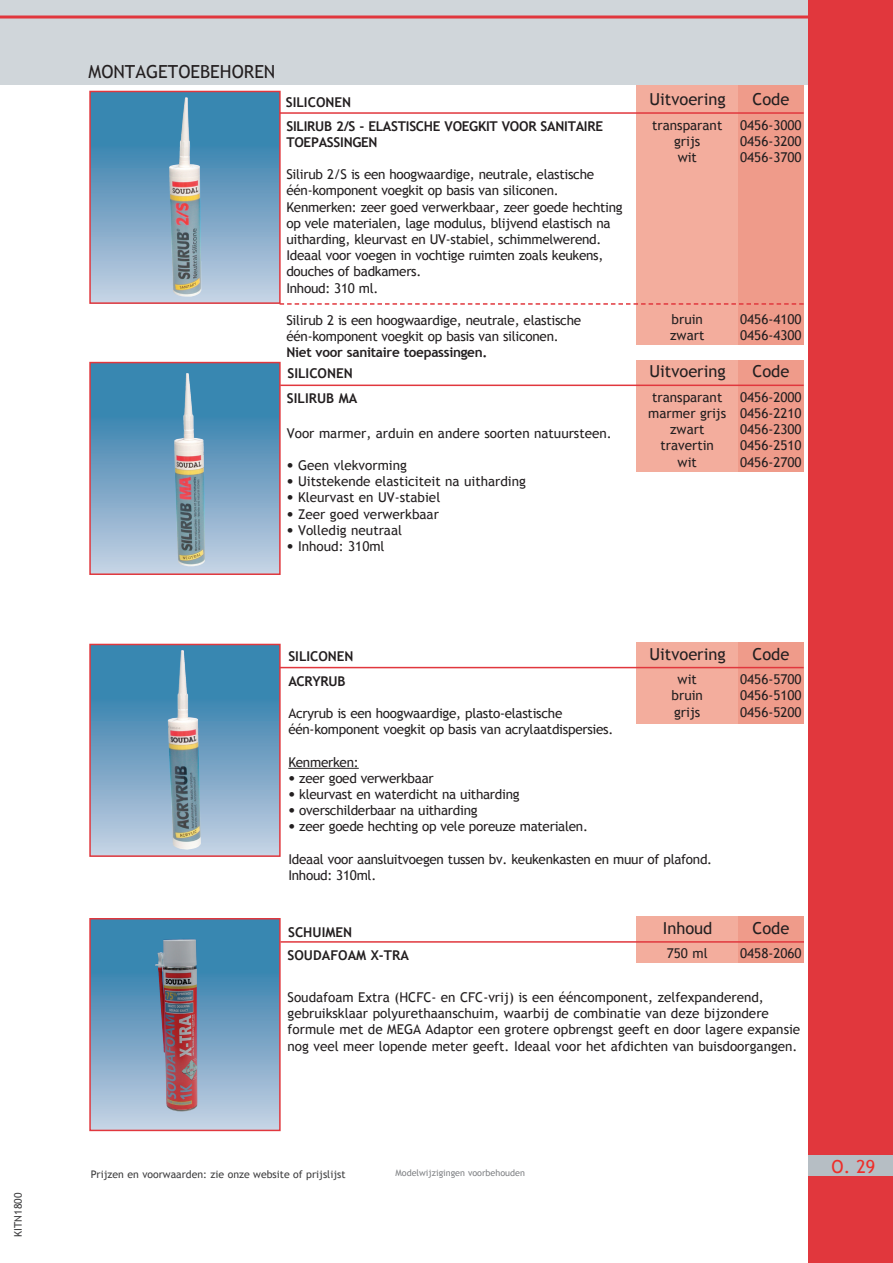
<style>
.page{position:relative;width:893px;height:1263px;background:#fff}
.page>*{position:absolute;margin:0;border:0;box-sizing:border-box;transform-origin:0 0}
.t1{font:18px "Trebuchet MS";color:#231f20}
.t2{font:18px "Trebuchet MS";color:#ee2e29}
.t3{font:16.5px "Trebuchet MS";color:#231f20}
.t4{font:13.5px/16.2px "Trebuchet MS";letter-spacing:-.02em;color:#231f20}
.t5{font:13.5px/16.2px "Trebuchet MS";color:#231f20}
.t6{font:700 13.5px/16.2px "Trebuchet MS";letter-spacing:-.02em;color:#231f20}
.t7{font:700 13.5px "Trebuchet MS";color:#231f20}
.t8{font:10.5px "Trebuchet MS";color:#3e3e3f}
.t9{font:9px "Trebuchet MS";color:#808285}
.s1{font-family:"Syntax LT Std";font-weight:900}
</style>
<div class="page">
<svg style="left:92px;top:94px;width:186px;height:207px;background:#6fa1c3"></svg>
<div style="left:89px;top:91px;width:192px;height:213px;border:2px solid #e1373d"></div>
<svg style="left:92px;top:921px;width:186px;height:207px;background:#729fc0"></svg>
<div style="left:89px;top:918px;width:192px;height:213px;border:2px solid #e1373d"></div>
<svg style="left:92px;top:647px;width:186px;height:207px;background:#6fa1c3"></svg>
<div style="left:89px;top:644px;width:192px;height:213px;border:2px solid #e1373d"></div>
<svg style="left:92px;top:365px;width:186px;height:207px;background:#6fa1c3"></svg>
<div style="left:89px;top:362px;width:192px;height:213px;border:2px solid #e1373d"></div>
<img style="left:169px;top:97px;width:32px;height:200px">
<hr style="left:288px;top:768px;width:71px;height:1px;background:#231f20">
<img style="left:168px;top:650px;width:33px;height:200px">
<img style="left:174px;top:373px;width:31px;height:193px">
<img style="left:155px;top:939px;width:33px;height:172px">
<div style="left:738px;top:83px;width:65px;height:262px;background:#ef9b8a"></div>
<div style="left:738px;top:360px;width:65px;height:111px;background:#ef9b8a"></div>
<div style="left:738px;top:642px;width:65px;height:82px;background:#ef9b8a"></div>
<div style="left:738px;top:917px;width:65px;height:46px;background:#ef9b8a"></div>
<div style="left:637px;top:83px;width:101px;height:262px;background:#f3ad9d"></div>
<div style="left:637px;top:360px;width:101px;height:111px;background:#f3ad9d"></div>
<div style="left:637px;top:642px;width:101px;height:82px;background:#f3ad9d"></div>
<div style="left:637px;top:917px;width:101px;height:46px;background:#f3ad9d"></div>
<hr style="left:280px;top:112px;width:524px;height:2px;background:#e1373d">
<svg style="left:280px;top:303px;width:524px;height:2px"></svg>
<hr style="left:280px;top:385px;width:524px;height:1px;background:#e1373d">
<hr style="left:280px;top:667px;width:524px;height:1px;background:#e1373d">
<hr style="left:280px;top:941px;width:524px;height:2px;background:#e1373d">
<div style="left:0;top:0;width:893px;height:85px;background:#d0d6da"></div>
<hr style="left:0;top:16px;width:873px;height:3px;background:#e1373d">
<div style="left:808px;top:0;width:85px;height:1263px;background:#e1373d"></div>
<div style="left:808px;top:1155px;width:85px;height:21px;background:#b6bec4"></div>
<p class="t8" style="left:12px;top:1237px;width:45px;rotate:-90deg">KITN1800</p>
<h1 class="t1" style="left:89px;top:61px;width:188px">MONTAGETOEBEHOREN</h1>
<p class="t7" style="left:286px;top:94px;width:67px">SILICONEN</p>
<p class="t6" style="left:286px;top:118px;width:318px">SILIRUB 2/S - ELASTISCHE VOEGKIT VOOR SANITAIRE<br>TOEPASSINGEN</p>
<p class="t4" style="left:286px;top:166px;width:338px">Silirub 2/S is een hoogwaardige, neutrale, elastische één-komponent voegkit op basis van siliconen.<br>Kenmerken: zeer goed verwerkbaar, zeer goede hechting op vele materialen, lage modulus, blijvend elastisch na uitharding, kleurvast en UV-stabiel, schimmelwerend.<br>Ideaal voor voegen in vochtige ruimten zoals keukens, douches of badkamers.<br>Inhoud: 310 ml.</p>
<p class="t4" style="left:286px;top:312px;width:296px">Silirub 2 is een hoogwaardige, neutrale, elastische één-komponent voegkit op basis van siliconen.</p>
<p class="t6" style="left:286px;top:344px;width:203px">Niet voor sanitaire toepassingen.</p>
<p class="t7" style="left:287px;top:364px;width:67px">SILICONEN</p>
<p class="t7" style="left:287px;top:390px;width:72px">SILIRUB MA</p>
<p class="t5" style="left:287px;top:425px;width:326px">Voor marmer, arduin en andere soorten natuursteen.</p>
<p class="t5" style="left:287px;top:457px;width:121px"><span class="s1">•</span> Geen vlekvorming</p>
<p class="t5" style="left:287px;top:473px;width:241px"><span class="s1">•</span> Uitstekende elasticiteit na uitharding</p>
<p class="t5" style="left:287px;top:490px;width:155px"><span class="s1">•</span> Kleurvast en UV-stabiel</p>
<p class="t5" style="left:287px;top:506px;width:154px"><span class="s1">•</span> Zeer goed verwerkbaar</p>
<p class="t5" style="left:287px;top:522px;width:117px"><span class="s1">•</span> Volledig neutraal</p>
<p class="t5" style="left:287px;top:538px;width:99px"><span class="s1">•</span> Inhoud: 310ml</p>
<p class="t3" style="left:649px;top:90px;width:78px">Uitvoering</p>
<p class="t5" style="left:652px;top:117px;width:72px;text-align:center">transparant grijs<br>wit</p>
<p class="t3" style="left:752px;top:90px;width:38px">Code</p>
<p class="t4" style="left:740px;top:117px;width:63px;text-align:justify">0456-3000<br>0456-3200<br>0456-3700</p>
<p class="t5" style="left:670px;top:311px;width:36px">bruin zwart</p>
<p class="t5" style="left:740px;top:311px;width:63px">0456-4100<br>0456-4300</p>
<p class="t3" style="left:649px;top:362px;width:78px">Uitvoering</p>
<p class="t3" style="left:752px;top:362px;width:38px">Code</p>
<p class="t5" style="left:648px;top:389px;width:80px;text-align:center">transparant marmer grijs zwart travertin<br>wit</p>
<p class="t4" style="left:740px;top:389px;width:63px;text-align:justify">0456-2000<br>0456-2210<br>0456-2300<br>0456-2510<br>0456-2700</p>
<p class="t7" style="left:288px;top:648px;width:67px">SILICONEN</p>
<p class="t3" style="left:649px;top:644px;width:78px">Uitvoering</p>
<p class="t3" style="left:752px;top:644px;width:38px">Code</p>
<p class="t5" style="left:672px;top:671px;width:33px;text-align:center">wit bruin grijs</p>
<p class="t6" style="left:288px;top:673px;width:59px">ACRYRUB</p>
<p class="t4" style="left:288px;top:705px;width:327px">Acryrub is een hoogwaardige, plasto-elastische één-komponent voegkit op basis van acrylaatdispersies.</p>
<p class="t4" style="left:288px;top:754px;width:72px">Kenmerken:</p>
<p class="t4" style="left:288px;top:770px;width:147px"><span class="s1">•</span> zeer goed verwerkbaar</p>
<p class="t4" style="left:288px;top:786px;width:233px"><span class="s1">•</span> kleurvast en waterdicht na uitharding</p>
<p class="t4" style="left:288px;top:802px;width:191px"><span class="s1">•</span> overschilderbaar na uitharding</p>
<p class="t4" style="left:288px;top:819px;width:301px"><span class="s1">•</span> zeer goede hechting op vele poreuze materialen.</p>
<p class="t4" style="left:288px;top:851px;width:425px">Ideaal voor aansluitvoegen tussen bv. keukenkasten en muur of plafond.<br>Inhoud: 310ml.</p>
<p class="t4" style="left:740px;top:671px;width:63px;text-align:justify">0456-5700<br>0456-5100<br>0456-5200</p>
<p class="t7" style="left:288px;top:923px;width:66px">SCHUIMEN</p>
<p class="t3" style="left:663px;top:918px;width:51px">Inhoud</p>
<p class="t3" style="left:752px;top:918px;width:38px">Code</p>
<p class="t4" style="left:667px;top:946px;width:42px">750 ml</p>
<p class="t5" style="left:740px;top:946px;width:63px">0458-2060</p>
<p class="t7" style="left:288px;top:947px;width:123px">SOUDAFOAM X-TRA</p>
<p class="t5" style="left:288px;top:989px;width:514px">Soudafoam Extra (HCFC- en CFC-vrij) is een ééncomponent, zelfexpanderend, gebruiksklaar polyurethaanschuim, waarbij de combinatie van deze bijzondere formule met de MEGA Adaptor een grotere opbrengst geeft en door lagere expansie nog veel meer lopende meter geeft. Ideaal voor het afdichten van buisdoorgangen.</p>
<p class="t8" style="left:91px;top:1168px;width:256px">Prijzen en voorwaarden: zie onze website of prijslijst</p>
<p class="t9" style="left:395px;top:1168px;width:131px">Modelwijzigingen voorbehouden</p>
<h1 class="t2" style="left:832px;top:1156px;width:45px">O. 29</h1>
</div>
